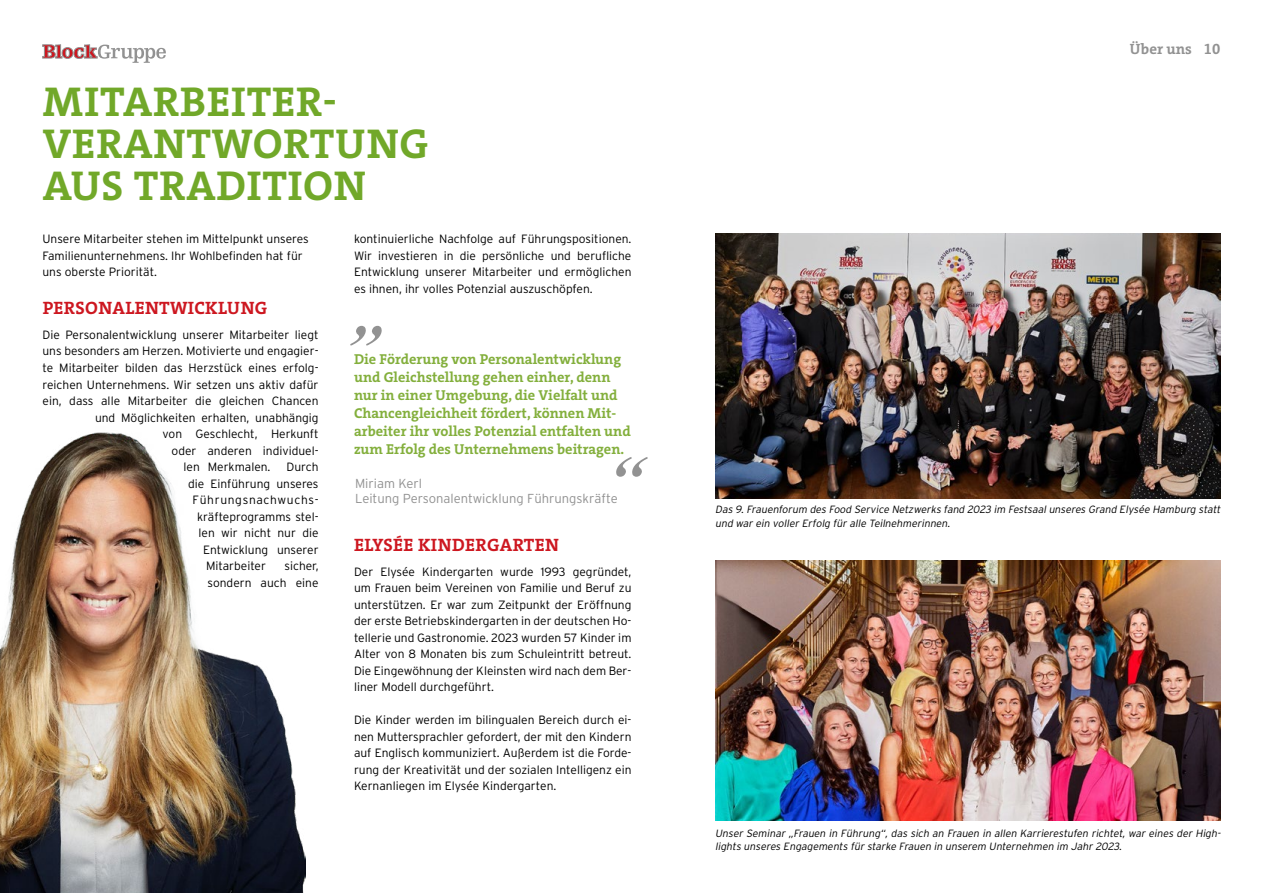
<style>
.page{position:relative;width:1263px;height:893px;background:#fff}
.page>*{position:absolute;margin:0;border:0;box-sizing:border-box;transform-origin:0 0}
.t1{font:italic 700 62.55px "Times";color:#929292}
.t2{font:700 42px/42px "The Serif C5";letter-spacing:.02em;color:#71a829}
.t3{font:700 18px "The Serif C5";letter-spacing:.02em;color:#cd1720}
.t4{font:700 15px "The Serif C5";color:#929292}
.t5{font:700 14.4px/18px "The Serif C5";color:#83af3c}
.t6{font:300 13.05px/15.6px "Interstate";color:#929292}
.t7{font:300 12px/16.5px "Interstate";color:#000;text-align:justify}
.t8{font:300 12px "Interstate";letter-spacing:.055em;color:#000}
.t9{font:italic 300 10.5px/13.5px "Interstate";color:#000}
</style>
<div class="page">
<img style="left:715px;top:234px;width:505px;height:264px">
<img style="left:715px;top:561px;width:505px;height:259px">
<img style="left:0;top:432px;width:306px;height:461px">
<svg style="left:43px;top:45px;width:123px;height:18px"></svg>
<h2 class="t2" style="left:43px;top:81px;width:387px">MITARBEITER-<br>VERANTWORTUNG<br>AUS TRADITION</h2>
<p class="t7" style="left:43px;top:231px;width:268px;text-align:left">Unsere Mitarbeiter stehen im Mittelpunkt unseres<br>Familienunternehmens. Ihr Wohlbefinden hat für uns oberste Priorität.</p>
<h3 class="t3" style="left:43px;top:296px;width:226px">PERSONALENTWICKLUNG</h3>
<p class="t7" style="left:43px;top:326px;width:277px">Die Personalentwicklung unserer Mitarbeiter liegt</p>
<p class="t7" style="left:43px;top:343px;width:277px">uns besonders am Herzen. Motivierte und engagier-</p>
<p class="t7" style="left:43px;top:359px;width:278px">te Mitarbeiter bilden das Herzstück eines erfolg-</p>
<p class="t7" style="left:43px;top:376px;width:277px">reichen Unternehmens. Wir setzen uns aktiv dafür</p>
<p class="t7" style="left:43px;top:392px;width:278px">ein, dass alle Mitarbeiter die gleichen Chancen</p>
<p class="t7" style="left:95px;top:409px;width:225px">und Möglichkeiten erhalten, unabhängig</p>
<p class="t7" style="left:163px;top:425px;width:158px">von Geschlecht, Herkunft</p>
<p class="t7" style="left:172px;top:442px;width:148px">oder anderen individuel-</p>
<p class="t7" style="left:184px;top:458px;width:88px">len Merkmalen.</p>
<p class="t7" style="left:286px;top:458px;width:34px">Durch</p>
<p class="t7" style="left:188px;top:475px;width:132px">die Einführung unseres</p>
<p class="t8" style="left:193px;top:492px;width:128px">Führungsnachwuchs-</p>
<p class="t7" style="left:197px;top:508px;width:123px">kräfteprogramms stel-</p>
<p class="t7" style="left:199px;top:524px;width:122px">len wir nicht nur die</p>
<p class="t7" style="left:203px;top:541px;width:117px">Entwicklung unserer</p>
<p class="t7" style="left:206px;top:557px;width:61px">Mitarbeiter</p>
<p class="t7" style="left:354px;top:231px;width:279px">kontinuierliche Nachfolge auf Führungspositionen.<br>Wir investieren in die persönliche und berufliche Entwicklung unserer Mitarbeiter und ermöglichen es ihnen, ihr volles Potenzial auszuschöpfen.</p>
<h1 class="t1" style="left:349px;top:289px;width:33px">”</h1>
<p class="t5" style="left:354px;top:350px;width:278px">Die Förderung von Personalentwicklung und Gleichstellung gehen einher, denn nur in einer Umgebung, die Vielfalt und Chancengleichheit fördert, können Mit&shy;arbeiter ihr volles Potenzial entfalten und zum Erfolg des Unternehmens beitragen.</p>
<h1 class="t1" style="left:614px;top:420px;width:33px">“</h1>
<p class="t6" style="left:355px;top:475px;width:264px">Miriam Kerl<br>Leitung Personalentwicklung Führungskräfte</p>
<h3 class="t3" style="left:354px;top:533px;width:206px">ELYSÉE KINDERGARTEN</h3>
<p class="t7" style="left:354px;top:563px;width:279px">Der Elysée Kindergarten wurde 1993 gegründet, um Frauen beim Vereinen von Familie und Beruf zu unterstützen. Er war zum Zeitpunkt der Eröffnung der erste Betriebskindergarten in der deutschen Ho&shy;tellerie und Gastronomie. 2023 wurden 57 Kinder im Alter von 8 Monaten bis zum Schuleintritt betreut.<br>Die Eingewöhnung der Kleinsten wird nach dem Ber&shy;liner Modell durchgeführt.</p>
<p class="t7" style="left:354px;top:711px;width:279px">Die Kinder werden im bilingualen Bereich durch ei&shy;nen Muttersprachler gefordert, der mit den Kindern auf Englisch kommuniziert. Außerdem ist die Forde&shy;rung der Kreativität und der sozialen Intelligenz ein Kernanliegen im Elysée Kindergarten.</p>
<p class="t7" style="left:208px;top:557px;width:113px;text-align:right">sicher,<br>sondern auch eine</p>
<p class="t4" style="left:1130px;top:39px;width:92px">Über uns 10</p>
<p class="t9" style="left:715px;top:503px;width:509px">Das 9.Frauenforum des Food Service Netzwerks fand 2023 im Festsaalunseres Grand Elysée Hamburg statt und war ein voller Erfolg für alle Teilnehmerinnen.</p>
<p class="t9" style="left:715px;top:826px;width:509px">Unser Seminar „Frauen in Führung“, das sich an Frauen in allen Karrierestufen richtet, war eines der High&shy;lights unseres Engagements für starke Frauen in unserem Unternehmen im Jahr 2023.</p>
</div>
